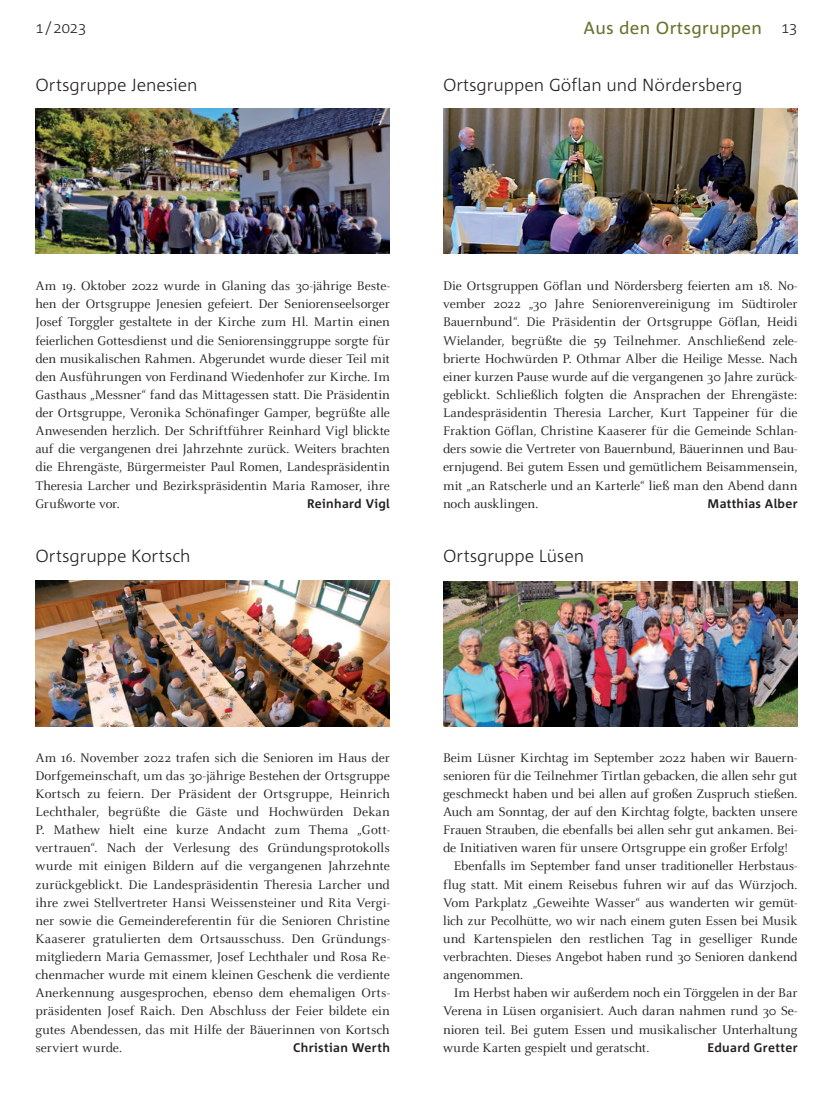
<style>
.page{position:relative;width:833px;height:1099px;background:#fff}
.page>*{position:absolute;margin:0;border:0;box-sizing:border-box;transform-origin:0 0}
.t1{font:300 17.5px "Corpid";color:#231f20}
.t2{font:17.5px "Corpid";letter-spacing:.02em;color:#6a722d}
.t3{font:300 15px "Corpid";color:#231f20}
.t4{font:13.75px/18.1px "Celeste OT";letter-spacing:-.01em;color:#231f20;text-align:justify}
.t5{font:700 12.5px "Corpid";letter-spacing:.025em;color:#231f20}
.s1{font-weight:300;font-size:15px;color:#231f20}
</style>
<div class="page">
<img style="left:35px;top:108px;width:355px;height:146px">
<img style="left:443px;top:108px;width:354px;height:146px">
<img style="left:443px;top:581px;width:354px;height:145px">
<img style="left:35px;top:580px;width:355px;height:146px">
<p class="t3" style="left:35px;top:19px;width:53px">1/2023</p>
<p class="t2" style="left:583px;top:18px;width:216px">Aus den Ortsgruppen <span class="s1">13</span></p>
<p class="t1" style="left:35px;top:75px;width:164px">Ortsgruppe Jenesien</p>
<p class="t1" style="left:443px;top:75px;width:301px">Ortsgruppen Göflan und Nördersberg</p>
<p class="t4" style="left:35px;top:277px;width:356px">Am 19. Oktober 2022 wurde in Glaning das 30-jährige Beste&shy;hen der Ortsgruppe Jenesien gefeiert. Der Seniorenseelsorger Josef Torggler gestaltete in der Kirche zum Hl. Martin einen feierlichen Gottesdienst und die Seniorensinggruppe sorgte für den musikalischen Rahmen. Abgerundet wurde dieser Teil mit den Ausführungen von Ferdinand Wiedenhofer zur Kirche. Im Gasthaus „Messner“ fand das Mittagessen statt. Die Präsidentin der Ortsgruppe, Veronika Schönafinger Gamper, begrüßte alle Anwesenden herzlich. Der Schriftführer Reinhard Vigl blickte auf die vergangenen drei Jahrzehnte zurück. Weiters brachten die Ehrengäste, Bürgermeister Paul Romen, Landespräsidentin Theresia Larcher und Bezirkspräsidentin Maria Ramoser, ihre Grußworte vor.</p>
<p class="t5" style="left:307px;top:496px;width:84px">Reinhard Vigl</p>
<p class="t4" style="left:443px;top:277px;width:356px">Die Ortsgruppen Göflan und Nördersberg feierten am 18. No&shy;vember 2022 „30 Jahre Seniorenvereinigung im Südtiroler Bauernbund“. Die Präsidentin der Ortsgruppe Göflan, Heidi Wielander, begrüßte die 59 Teilnehmer. Anschließend zele&shy;brierte Hochwürden P. Othmar Alber die Heilige Messe. Nach einer kurzen Pause wurde auf die vergangenen 30 Jahre zurück&shy;geblickt. Schließlich folgten die Ansprachen der Ehrengäste:<br>Landespräsidentin Theresia Larcher, Kurt Tappeiner für die Fraktion Göflan, Christine Kaaserer für die Gemeinde Schlan&shy;ders sowie die Vertreter von Bauernbund, Bäuerinnen und Bau&shy;ernjugend. Bei gutem Essen und gemütlichem Beisammensein, mit „an Ratscherle und an Karterle“ ließ man den Abend dann noch ausklingen.</p>
<p class="t5" style="left:707px;top:496px;width:91px">Matthias Alber</p>
<p class="t1" style="left:35px;top:546px;width:157px">Ortsgruppe Kortsch</p>
<p class="t1" style="left:443px;top:546px;width:142px">Ortsgruppe Lüsen</p>
<p class="t4" style="left:35px;top:748px;width:356px">Am 16. November 2022 trafen sich die Senioren im Haus der Dorfgemeinschaft, um das 30-jährige Bestehen der Ortsgruppe Kortsch zu feiern. Der Präsident der Ortsgruppe, Heinrich Lechthaler, begrüßte die Gäste und Hochwürden Dekan P. Mathew hielt eine kurze Andacht zum Thema „Gott&shy;vertrauen“. Nach der Verlesung des Gründungsprotokolls wurde mit einigen Bildern auf die vergangenen Jahrzehnte zurückgeblickt. Die Landespräsidentin Theresia Larcher und ihre zwei Stellvertreter Hansi Weissensteiner und Rita Vergi&shy;ner sowie die Gemeindereferentin für die Senioren Christine Kaaserer gratulierten dem Ortsausschuss. Den Gründungs&shy;mitgliedern Maria Gemassmer, Josef Lechthaler und Rosa Re&shy;chenmacher wurde mit einem kleinen Geschenk die verdiente Anerkennung ausgesprochen, ebenso dem ehemaligen Orts&shy;präsidenten Josef Raich. Den Abschluss der Feier bildete ein gutes Abendessen, das mit Hilfe der Bäuerinnen von Kortsch serviert wurde.</p>
<p class="t5" style="left:293px;top:1040px;width:98px">Christian Werth</p>
<p class="t4" style="left:443px;top:748px;width:355px">Beim Lüsner Kirchtag im September 2022 haben wir Bauern-</p>
<p class="t4" style="left:443px;top:766px;width:356px">senioren für die Teilnehmer Tirtlan gebacken, die allen sehr gut</p>
<p class="t4" style="left:443px;top:784px;width:356px">geschmeckt haben und bei allen auf großen Zuspruch stießen.</p>
<p class="t4" style="left:443px;top:803px;width:356px">Auch am Sonntag, der auf den Kirchtag folgte, backten unsere</p>
<p class="t4" style="left:443px;top:821px;width:356px">Frauen Strauben, die ebenfalls bei allen sehr gut ankamen. Bei-</p>
<p class="t4" style="left:443px;top:839px;width:346px">de Initiativen waren für unsere Ortsgruppe ein großer Erfolg!</p>
<p class="t4" style="left:454px;top:857px;width:345px">Ebenfalls im September fand unser traditioneller Herbstaus-</p>
<p class="t4" style="left:443px;top:875px;width:356px">flug statt. Mit einem Reisebus fuhren wir auf das Würzjoch.</p>
<p class="t4" style="left:443px;top:893px;width:356px">Vom Parkplatz „Geweihte Wasser“ aus wanderten wir gemüt-</p>
<p class="t4" style="left:443px;top:911px;width:356px">lich zur Pecolhütte, wo wir nach einem guten Essen bei Musik</p>
<p class="t4" style="left:443px;top:929px;width:356px">und Kartenspielen den restlichen Tag in geselliger Runde</p>
<p class="t4" style="left:443px;top:947px;width:356px">verbrachten. Dieses Angebot haben rund 30 Senioren dankend</p>
<p class="t4" style="left:443px;top:966px;width:82px">angenommen.</p>
<p class="t4" style="left:454px;top:984px;width:345px">Im Herbst haben wir außerdem noch ein Törggelen in der Bar</p>
<p class="t4" style="left:443px;top:1002px;width:356px">Verena in Lüsen organisiert. Auch daran nahmen rund 30 Se-</p>
<p class="t4" style="left:443px;top:1020px;width:356px">nioren teil. Bei gutem Essen und musikalischer Unterhaltung</p>
<p class="t4" style="left:443px;top:1038px;width:208px">wurde Karten gespielt und geratscht.</p>
<p class="t5" style="left:707px;top:1040px;width:92px">Eduard Gretter</p>
</div>
